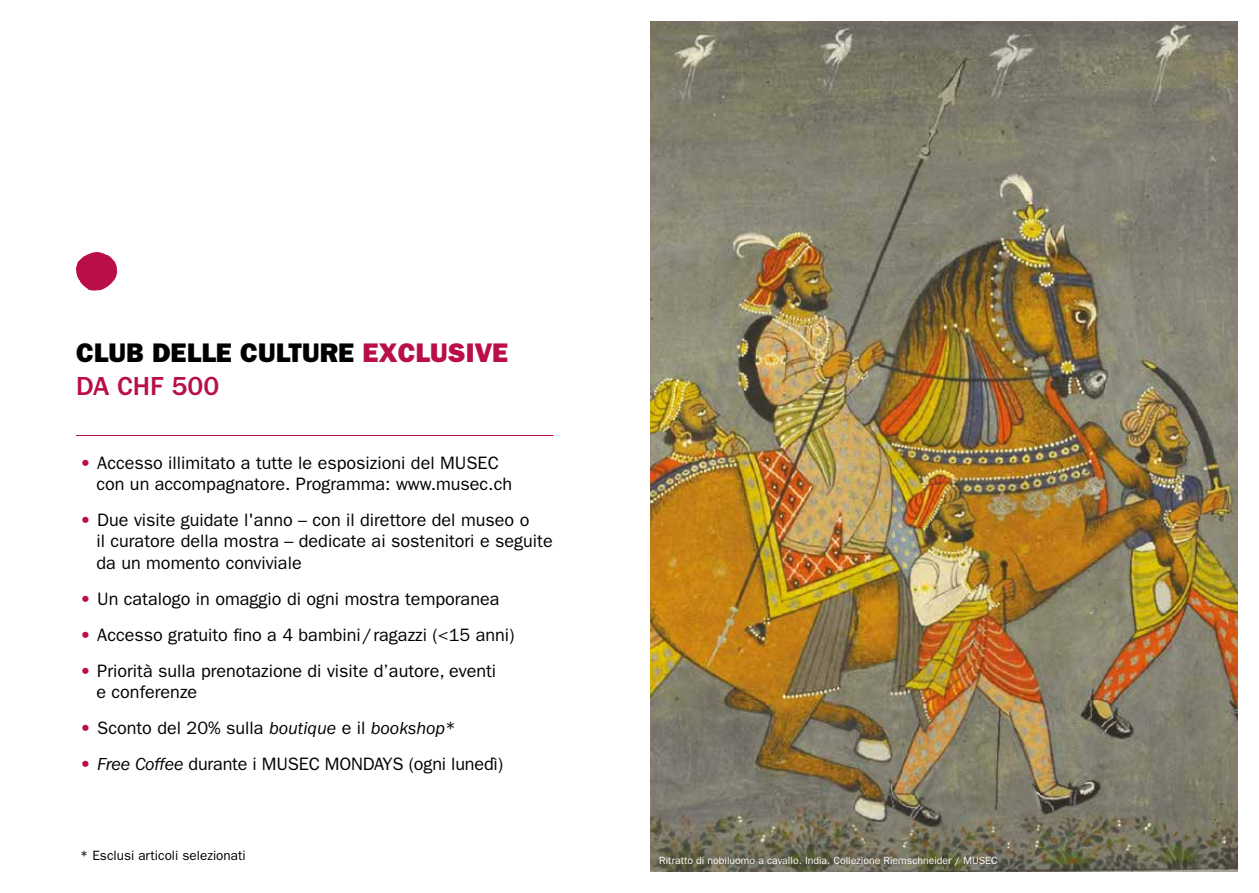
<style>
.page{position:relative;width:1259px;height:893px;background:#fff}
.page>*{position:absolute;margin:0;border:0;box-sizing:border-box;transform-origin:0 0}
.t1{font:27px "ITC Franklin Gothic Std Hvy";color:#000}
.t2{font:500 27px "ITC Franklin Gothic Std";color:#b90e49}
.t3{font:18px/21px "ITC Franklin Gothic Std";color:#000}
.t4{font:13.5px "ITC Franklin Gothic Std";color:#000}
.t5{font:10.5px "ITC Franklin Gothic Std";color:#fff}
.s1{color:#b90e49}
.s2{font-family:"ITC Franklin Gothic Std Hvy";color:#b90e49}
.s3{font-style:italic}
</style>
<div class="page">
<img style="left:651px;top:21px;width:586px;height:851px">
<svg style="left:76px;top:252px;width:41px;height:39px"></svg>
<hr style="left:76px;top:435px;width:477px;height:1px;background:#b90e49">
<h1 class="t1" style="left:76px;top:337px;width:434px">CLUB DELLE CULTURE <span class="s1">EXCLUSIVE</span></h1>
<h1 class="t2" style="left:76px;top:371px;width:145px">DA CHF 500</h1>
<p class="t3" style="left:96px;top:453px;width:417px;text-indent:-16px"><span class="s2">•</span> Accesso illimitato a tutte le esposizioni del MUSEC con un accompagnatore. Programma: www.musec.ch</p>
<p class="t3" style="left:96px;top:510px;width:458px;text-indent:-16px"><span class="s2">•</span> Due visite guidate l'anno – con il direttore del museo o<br>il curatore della mostra – dedicate ai sostenitori e seguite da un momento conviviale</p>
<p class="t3" style="left:80px;top:588px;width:421px"><span class="s2">•</span> Un catalogo in omaggio di ogni mostra temporanea</p>
<p class="t3" style="left:80px;top:624px;width:436px"><span class="s2">•</span> Accesso gratuito fino a 4 bambini / ragazzi (&lt;15 anni)</p>
<p class="t3" style="left:96px;top:660px;width:401px;text-indent:-16px"><span class="s2">•</span> Priorità sulla prenotazione di visite d’autore, eventi e conferenze</p>
<p class="t3" style="left:80px;top:717px;width:377px"><span class="s2">•</span> Sconto del 20% sulla <span class="s3">boutique</span> e il <span class="s3">bookshop</span>*</p>
<p class="t3" style="left:80px;top:753px;width:424px"><span class="s2">•</span> <span class="s3">Free Coffee</span> durante i MUSEC MONDAYS (ogni lunedì)</p>
<p class="t4" style="left:80px;top:847px;width:167px">* Esclusi articoli selezionati</p>
<p class="t5" style="left:659px;top:854px;width:340px">Ritratto di nobiluomo a cavallo. India. Collezione Riemschneider / MUSEC</p>
</div>
